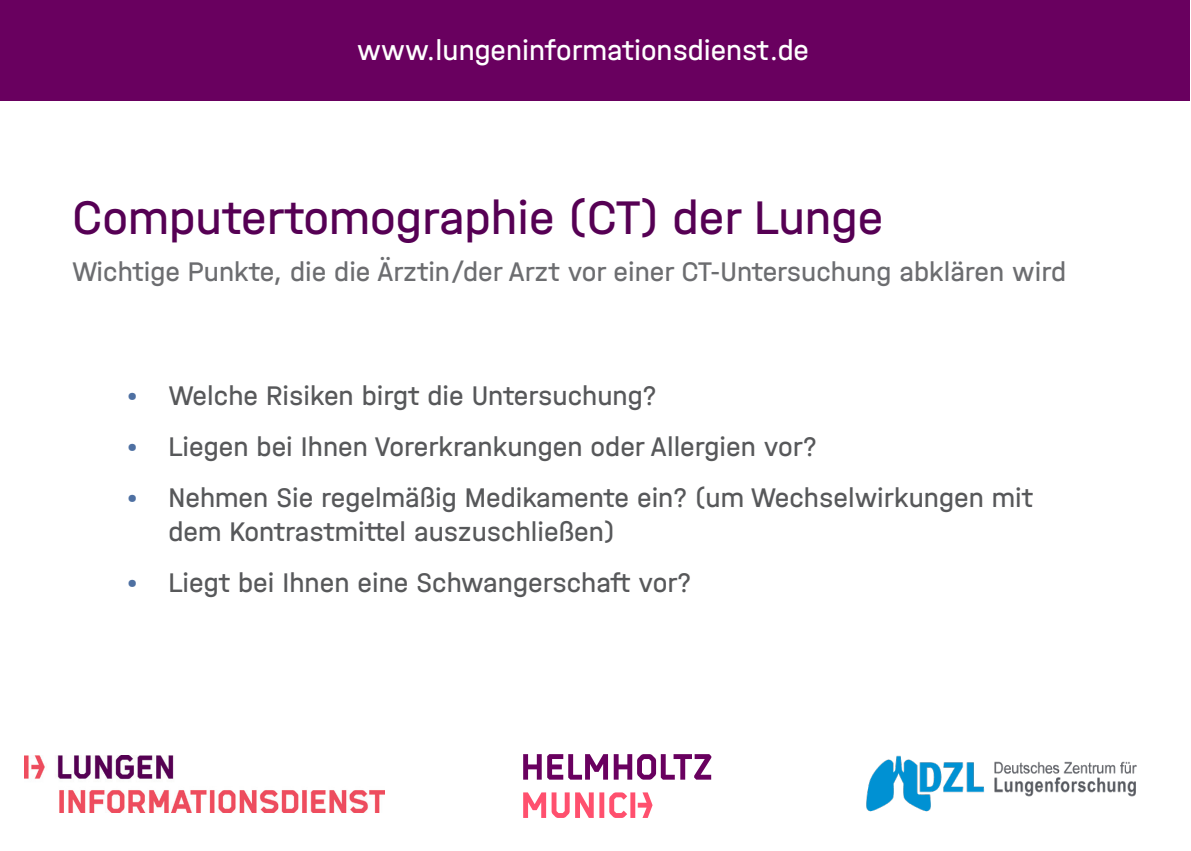
<style>
.page{position:relative;width:1191px;height:851px;background:#fff}
.page>*{position:absolute;margin:0;border:0;box-sizing:border-box;transform-origin:0 0}
.t1{font:49.6px "Helmholtz Halvar Mittel";color:#560054}
.t2{font:30px "Helmholtz Halvar Mittel";color:#fff}
.t3{font:28.4px/34px "Helmholtz Halvar Mittel";color:#57585a}
.t4{font:28.4px "Helmholtz Halvar Mittel";color:#6c6d70}
.s1{color:#4e70a2}
</style>
<div class="page">
<div style="left:0;top:0;width:1190px;height:100px;background:#69005f"></div>
<svg style="left:523px;top:792px;width:129px;height:25px"></svg>
<svg style="left:523px;top:754px;width:188px;height:25px"></svg>
<img style="left:25px;top:755px;width:359px;height:57px">
<img style="left:866px;top:755px;width:271px;height:57px">
<p class="t2" style="left:357px;top:33px;width:453px">www.lungeninformationsdienst.de</p>
<p class="t1" style="left:72px;top:188px;width:813px">Computertomographie (CT) der Lunge</p>
<p class="t4" style="left:72px;top:255px;width:995px">Wichtige Punkte, die die Ärztin/der Arzt vor einer CT-Untersuchung abklären wird</p>
<p class="t3" style="left:126px;top:378px;width:532px"><span class="s1">•</span> Welche Risiken birgt die Untersuchung?</p>
<p class="t3" style="left:126px;top:429px;width:692px"><span class="s1">•</span> Liegen bei Ihnen Vorerkrankungen oder Allergien vor?</p>
<p class="t3" style="left:168px;top:480px;width:866px;text-indent:-43px"><span class="s1">•</span> Nehmen Sie regelmäßig Medikamente ein? (um Wechselwirkungen mit dem Kontrastmittel auszuschließen)</p>
<p class="t3" style="left:126px;top:565px;width:567px"><span class="s1">•</span> Liegt bei Ihnen eine Schwangerschaft vor?</p>
</div>
